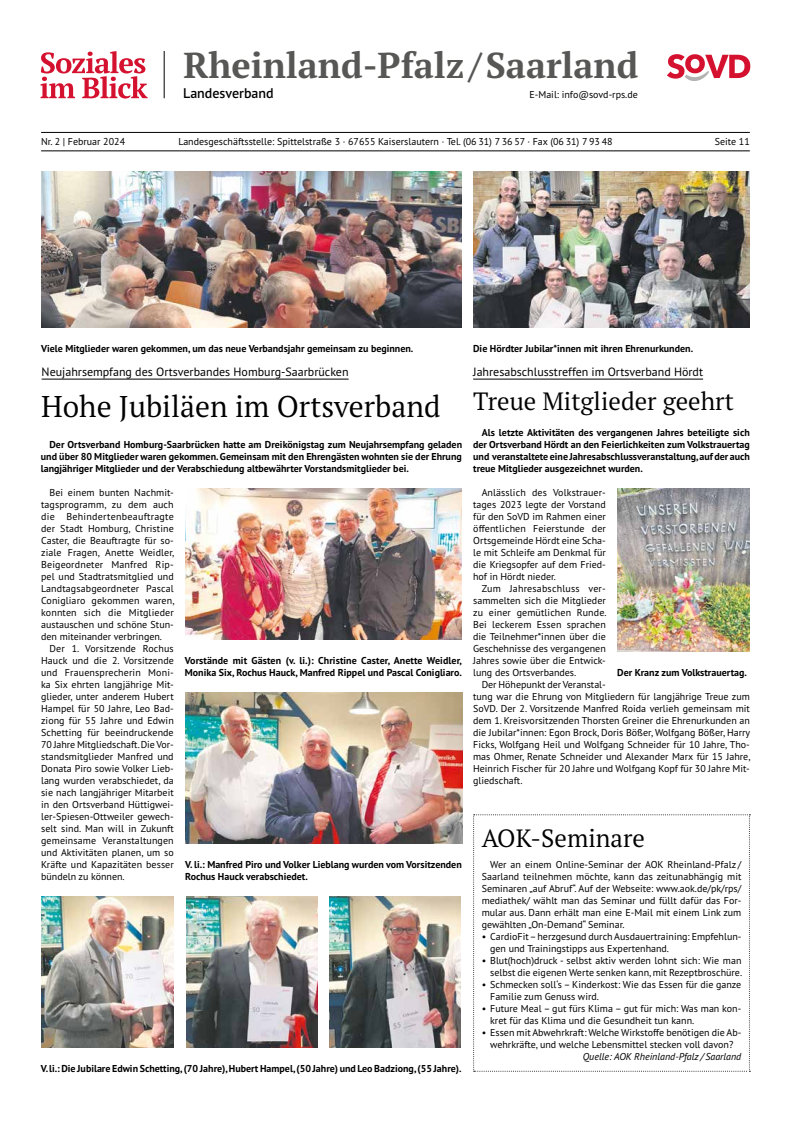
<style>
.page{position:relative;width:791px;height:1134px;background:#fff}
.page>*{position:absolute;margin:0;border:0;box-sizing:border-box;transform-origin:0 0}
.t1{font:700 36px "PT Serif Pro";color:#575756}
.t2{font:30px "PT Serif Pro";color:#000}
.t3{font:25px "PT Serif Pro";color:#000}
.t4{font:600 14px "PT Sans Pro";color:#000}
.t5{font:12px "PT Sans Pro";color:#000}
.t6{font:10px/12px "PT Sans Pro";color:#000;text-align:justify}
.t7{font:700 10px/12px "PT Sans Pro";color:#000}
.t8{font:italic 10px "PT Sans Pro";color:#000}
</style>
<div class="page">
<img style="left:185px;top:489px;width:277px;height:151px">
<img style="left:42px;top:896px;width:132px;height:152px">
<img style="left:186px;top:896px;width:132px;height:152px">
<img style="left:185px;top:692px;width:277px;height:152px">
<img style="left:329px;top:896px;width:132px;height:152px">
<img style="left:41px;top:171px;width:421px;height:156px">
<hr style="left:42px;top:379px;width:307px;height:1px;background:#000">
<img style="left:473px;top:172px;width:277px;height:156px">
<hr style="left:473px;top:379px;width:230px;height:1px;background:#000">
<img style="left:617px;top:489px;width:133px;height:163px">
<svg style="left:473px;top:814px;width:277px;height:258px"></svg>
<hr style="left:164px;top:51px;width:1px;height:47px;background:#000">
<svg style="left:667px;top:54px;width:83px;height:27px"></svg>
<svg style="left:41px;top:51px;width:107px;height:48px"></svg>
<hr style="left:41px;top:132px;width:709px;height:1px;background:#000">
<hr style="left:41px;top:151px;width:709px;height:1px;background:#000">
<h1 class="t1" style="left:183px;top:41px;width:456px">Rheinland-Pfalz / Saarland</h1>
<p class="t6" style="left:529px;top:88px;width:110px">E-Mail: info@sovd-rps.de</p>
<h3 class="t4" style="left:183px;top:84px;width:92px">Landesverband</h3>
<p class="t6" style="left:178px;top:135px;width:436px">Landesgeschäftsstelle: Spittelstraße 3 · 67655 Kaiserslautern · Tel. (06 31) 7 36 57 · Fax (06 31) 7 93 48</p>
<p class="t6" style="left:41px;top:135px;width:86px">Nr. 2 | Februar 2024</p>
<p class="t6" style="left:715px;top:135px;width:36px">Seite 11</p>
<p class="t7" style="left:41px;top:342px;width:374px">Viele Mitglieder waren gekommen, um das neue Verbandsjahr gemeinsam zu beginnen.</p>
<p class="t5" style="left:42px;top:364px;width:308px">Neujahrsempfang des Ortsverbandes Homburg-Saarbrücken</p>
<h2 class="t2" style="left:41px;top:387px;width:401px">Hohe Jubiläen im Ortsverband</h2>
<p class="t7" style="left:41px;top:438px;width:423px;text-align:justify;text-indent:8px">Der Ortsverband Homburg-Saarbrücken hatte am Dreikönigstag zum Neujahrsempfang geladen und über 80 Mitglieder waren gekommen. Gemeinsam mit den Ehrengästen wohnten sie der Ehrung langjähriger Mitglieder und der Verabschiedung altbewährter Vorstandsmitglieder bei.</p>
<p class="t6" style="left:41px;top:486px;width:135px;text-indent:8px">Bei einem bunten Nachmit&shy;tagsprogramm, zu dem auch die Behindertenbeauftragte der Stadt Homburg, Christine Caster, die Beauftragte für so&shy;ziale Fragen, Anette Weidler, Beigeordneter Manfred Rip&shy;pel und Stadtratsmitglied und Landtagsabgeordneter Pascal Conigliaro gekommen waren, konnten sich die Mitglieder austauschen und schöne Stun&shy;den miteinander verbringen.</p>
<p class="t6" style="left:41px;top:642px;width:134px;text-indent:8px">Der 1. Vorsitzende Rochus Hauck und die 2. Vorsitzende und Frauensprecherin Moni&shy;ka Six ehrten langjährige Mit&shy;glieder, unter anderem Hubert Hampel für 50 Jahre, Leo Bad&shy;ziong für 55 Jahre und Edwin Schetting für beeindruckende 70 Jahre Mitgliedschaft. Die Vor&shy;standsmitglieder Manfred und Donata Piro sowie Volker Lieb&shy;lang wurden verabschiedet, da sie nach langjähriger Mitarbeit in den Ortsverband Hüttigwei&shy;ler-Spiesen-Ottweiler gewech&shy;selt sind. Man will in Zukunft gemeinsame Veranstaltungen und Aktivitäten planen, um so Kräfte und Kapazitäten besser bündeln zu können.</p>
<p class="t7" style="left:185px;top:654px;width:279px">Vorstände mit Gästen (v. li.): Christine Caster, Anette Weidler,<br>Monika Six, Rochus Hauck, Manfred Rippel und Pascal Conigliaro.</p>
<p class="t7" style="left:185px;top:858px;width:278px">V. li.: Manfred Piro und Volker Lieblang wurden vom Vorsitzenden<br>Rochus Hauck verabschiedet.</p>
<p class="t7" style="left:41px;top:1062px;width:422px">V. li.: Die Jubilare Edwin Schetting, (70 Jahre), Hubert Hampel, (50 Jahre) und Leo Badziong, (55 Jahre).</p>
<p class="t7" style="left:473px;top:342px;width:221px">Die Hördter Jubilar*innen mit ihren Ehrenurkunden.</p>
<p class="t5" style="left:473px;top:364px;width:231px">Jahresabschlusstreffen im Ortsverband Hördt</p>
<h3 class="t3" style="left:473px;top:385px;width:262px">Treue Mitglieder geehrt</h3>
<p class="t7" style="left:473px;top:426px;width:278px;text-align:justify;text-indent:8px">Als letzte Aktivitäten des vergangenen Jahres beteiligte sich der Ortsverband Hördt an den Feierlichkeiten zum Volkstrauertag und veranstaltete eine Jahresabschlussveranstaltung, auf der auch treue Mitglieder ausgezeichnet wurden.</p>
<p class="t6" style="left:473px;top:486px;width:134px;text-indent:8px">Anlässlich des Volkstrauer&shy;tages 2023 legte der Vorstand für den SoVD im Rahmen einer öffentlichen Feierstunde der Ortsgemeinde Hördt eine Scha&shy;le mit Schleife am Denkmal für die Kriegsopfer auf dem Fried&shy;hof in Hördt nieder.</p>
<p class="t6" style="left:473px;top:582px;width:135px;text-indent:8px">Zum Jahresabschluss ver&shy;sammelten sich die Mitglieder zu einer gemütlichen Runde.<br>Bei leckerem Essen sprachen die Teilnehmer*innen über die Geschehnisse des vergangenen Jahres sowie über die Entwick&shy;lung des Ortsverbandes.</p>
<p class="t6" style="left:473px;top:678px;width:279px;text-align:left;text-indent:8px">Der Höhepunkt der Veranstal-<br>tung war die Ehrung von Mitgliedern für langjährige Treue zum SoVD. Der 2. Vorsitzende Manfred Roida verlieh gemeinsam mit dem 1. Kreisvorsitzenden Thorsten Greiner die Ehrenurkunden an die Jubilar*innen: Egon Brock, Doris Bößer, Wolfgang Bößer, Harry Ficks, Wolfgang Heil und Wolfgang Schneider für 10 Jahre, Tho&shy;mas Ohmer, Renate Schneider und Alexander Marx für 15 Jahre, Heinrich Fischer für 20 Jahre und Wolfgang Kopf für 30 Jahre Mit&shy;gliedschaft.</p>
<p class="t7" style="left:617px;top:666px;width:131px">Der Kranz zum Volkstrauertag.</p>
<h3 class="t3" style="left:482px;top:822px;width:165px">AOK-Seminare</h3>
<p class="t6" style="left:482px;top:858px;width:261px;text-indent:8px">Wer an einem Online-Seminar der AOK Rheinland-Pfalz / Saarland teilnehmen möchte, kann das zeitunabhängig mit Seminaren „auf Abruf“. Auf der Webseite: www.aok.de/pk/rps/ mediathek/ wählt man das Seminar und füllt dafür das For&shy;mular aus. Dann erhält man eine E-Mail mit einem Link zum gewählten „On-Demand“ Seminar.</p>
<p class="t6" style="left:490px;top:930px;width:253px;text-indent:-8px">• CardioFit – herzgesund durch Ausdauertraining: Empfehlun&shy;gen und Trainingstipps aus Expertenhand.</p>
<p class="t6" style="left:482px;top:954px;width:262px;text-align:right">• Blut(hoch)druck - selbst aktiv werden lohnt sich: Wie man selbst die eigenen Werte senken kann, mit Rezeptbroschüre.</p>
<p class="t6" style="left:490px;top:978px;width:253px;text-indent:-8px">• Schmecken soll‘s – Kinderkost: Wie das Essen für die ganze<br>Familie zum Genuss wird.</p>
<p class="t6" style="left:490px;top:1002px;width:253px;text-indent:-8px">• Future Meal – gut fürs Klima – gut für mich: Was man kon&shy;kret für das Klima und die Gesundheit tun kann.</p>
<p class="t6" style="left:482px;top:1026px;width:261px;text-align:center">• Essen mit Abwehrkraft: Welche Wirkstoffe benötigen die Ab&shy;wehrkräfte, und welche Lebensmittel stecken voll davon?</p>
<p class="t8" style="left:583px;top:1050px;width:160px">Quelle: AOK Rheinland-Pfalz / Saarland</p>
</div>
